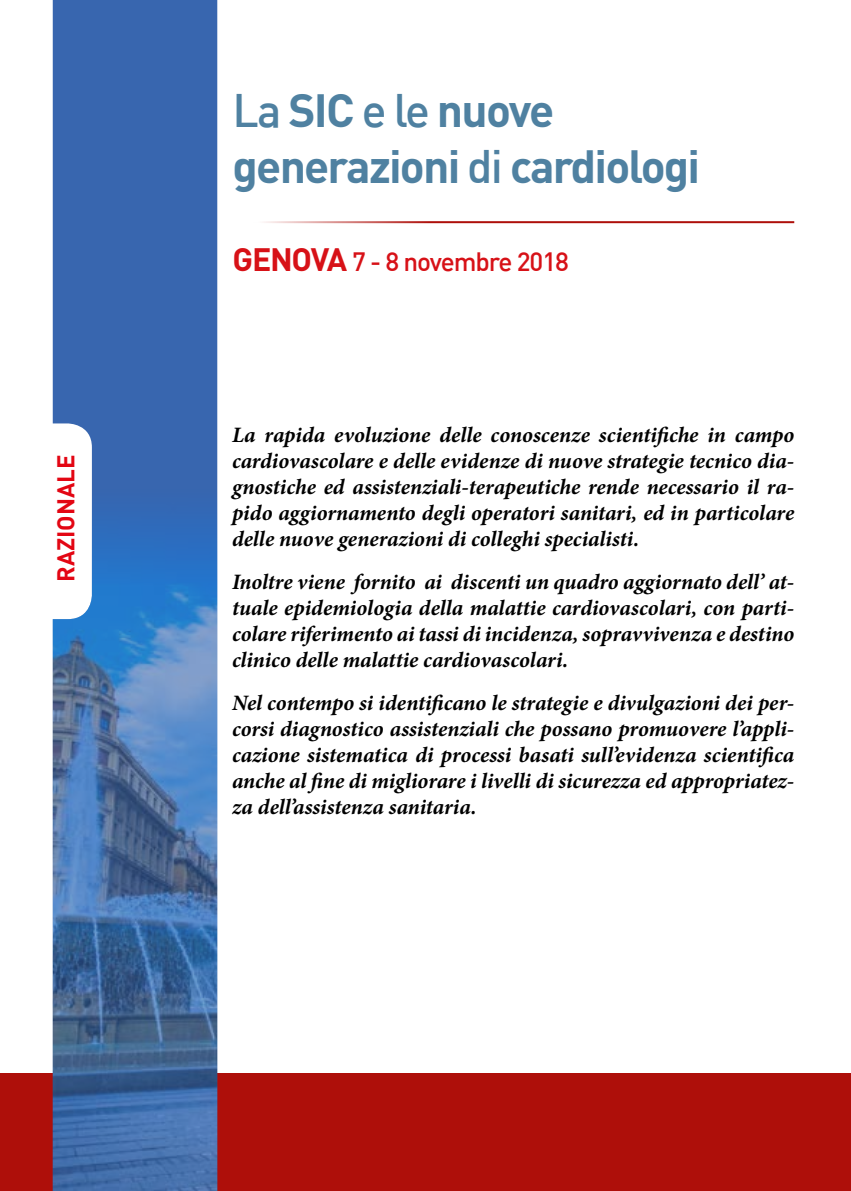
<style>
.page{position:relative;width:851px;height:1191px;background:#fff}
.page>*{position:absolute;margin:0;border:0;box-sizing:border-box;transform-origin:0 0}
.t1{font:700 46px/56px "DIN";letter-spacing:-.04em;color:#4f81a1}
.t2{font:500 26px "DIN";letter-spacing:-.04em;color:#d71117}
.t3{font:700 24px "DIN";color:#e30613}
.t4{font:italic 700 22px/26px "Minion Pro";color:#000;text-align:justify}
.s1{font-weight:500}
.s2{font-weight:700;font-size:32px}
</style>
<div class="page">
<hr style="left:252px;top:221px;width:542px;height:2px;background:#ae0f0a">
<div style="left:0;top:1072px;width:850px;height:119px;background:#ae0f0a"></div>
<div style="left:53px;top:0;width:164px;height:445px;background:#3866af"></div>
<img style="left:53px;top:445px;width:164px;height:746px">
<p class="t3" style="left:50px;top:582px;width:129px;rotate:-90deg">RAZIONALE</p>
<h1 class="t1" style="left:232px;top:80px;width:469px"><span class="s1">La</span> SIC <span class="s1">e le</span> nuove generazioni <span class="s1">di</span> cardiologi</h1>
<p class="t2" style="left:232px;top:245px;width:338px"><span class="s2">GENOVA</span> 7 - 8 novembre 2018</p>
<p class="t4" style="left:232px;top:422px;width:563px">La rapida evoluzione delle conoscenze scientifiche in campo cardiovascolare e delle evidenze di nuove strategie tecnico dia&shy;gnostiche ed assistenziali-terapeutiche rende necessario il ra&shy;pido aggiornamento degli operatori sanitari, ed in particolare delle nuove generazioni di colleghi specialisti.</p>
<p class="t4" style="left:232px;top:569px;width:563px">Inoltre viene fornito ai discenti un quadro aggiornato dell’ at&shy;tuale epidemiologia della malattie cardiovascolari, con parti&shy;colare riferimento ai tassi di incidenza, sopravvivenza e destino clinico delle malattie cardiovascolari.</p>
<p class="t4" style="left:232px;top:690px;width:563px">Nel contempo si identificano le strategie e divulgazioni dei per&shy;corsi diagnostico assistenziali che possano promuovere l’appli&shy;cazione sistematica di processi basati sull’evidenza scientifica anche al fine di migliorare i livelli di sicurezza ed appropriatez&shy;za dell’assistenza sanitaria.</p>
</div>
